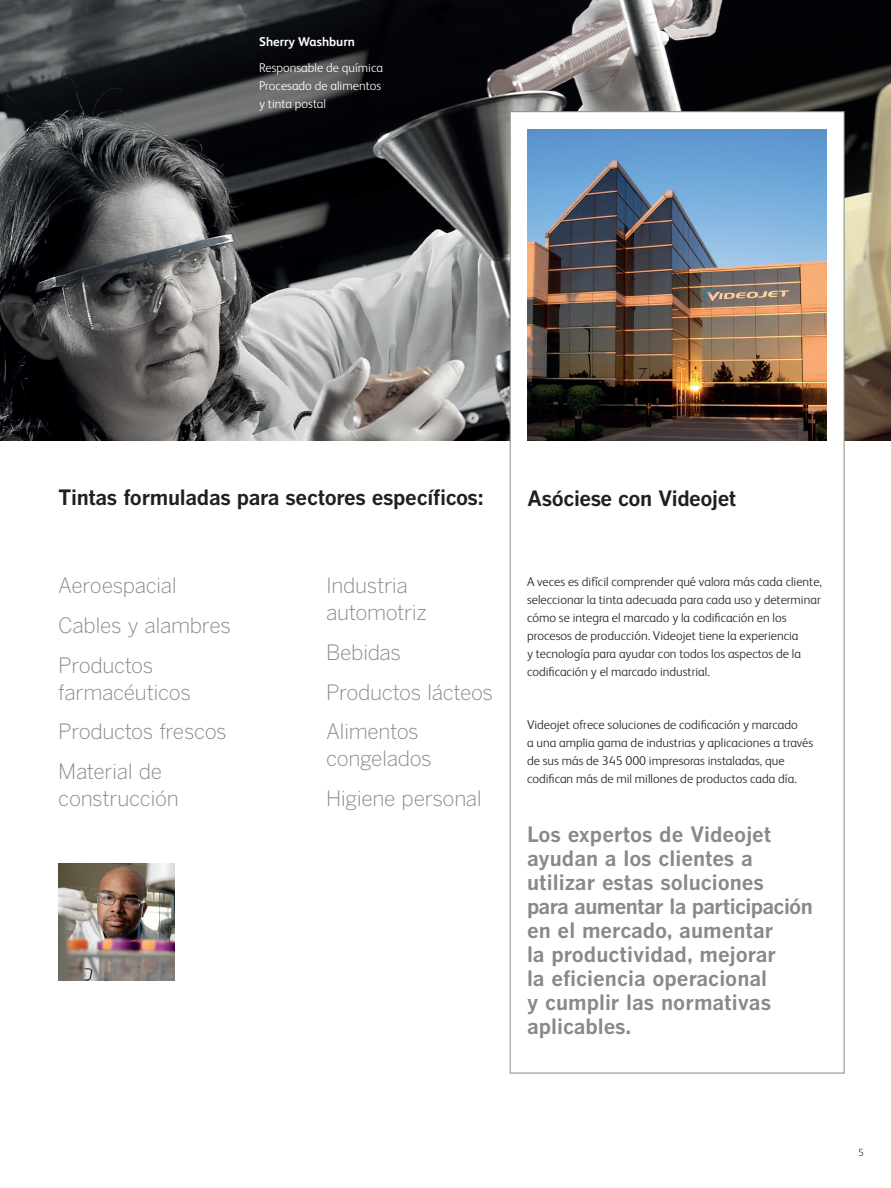
<style>
.page{position:relative;width:891px;height:1188px;background:#fff}
.page>*{position:absolute;margin:0;border:0;box-sizing:border-box;transform-origin:0 0}
.Sub_Call-out_14pt_co{font:21px/24px "Benton Got Bol";color:#878b86}
.Call-out_Lt_-_color{font:21px/27px "Benton Got Lt";letter-spacing:-.02em;color:#878b86}
.Sub_Call-out_14pt_bl{font:21px "Benton Got Bol";letter-spacing:-.02em;color:#231f20}
.Body_8_5_12{font:300 12.75px/18px "FS Albert";color:#231f20}
.Body_8_5_12-2{font:300 12.75px/18px "FS Albert";color:#fff}
.Body_8_5_12_bold{font:700 12.75px "FS Albert";color:#fff}
.t1{font:300 10.5px "FS Albert";color:#3e3e3f}
</style>
<div class="page">
<img style="left:0;top:0;width:891px;height:441px">
<div style="left:510px;top:111px;width:335px;height:963px;background:#fff;border:1px solid #878b86"></div>
<img style="left:527px;top:130px;width:299px;height:311px">
<img style="left:58px;top:864px;width:117px;height:116px">
<p class="Body_8_5_12_bold" style="left:259px;top:34px;width:97px">Sherry Washburn</p>
<p class="Body_8_5_12-2" style="left:259px;top:59px;width:125px">Responsable de química<br>Procesado de alimentos y tinta postal</p>
<p class="Sub_Call-out_14pt_bl" style="left:58px;top:485px;width:427px">Tintas formuladas para sectores específicos:</p>
<p class="Sub_Call-out_14pt_bl" style="left:527px;top:485px;width:211px">Asóciese con Videojet</p>
<p class="Call-out_Lt_-_color" style="left:58px;top:572px;width:120px">Aeroespacial</p>
<p class="Call-out_Lt_-_color" style="left:58px;top:612px;width:174px">Cables y alambres</p>
<p class="Call-out_Lt_-_color" style="left:58px;top:651px;width:134px">Productos farmacéuticos</p>
<p class="Call-out_Lt_-_color" style="left:58px;top:718px;width:170px">Productos frescos</p>
<p class="Call-out_Lt_-_color" style="left:58px;top:758px;width:122px">Material de construcción</p>
<p class="Call-out_Lt_-_color" style="left:326px;top:572px;width:102px">Industria automotriz</p>
<p class="Call-out_Lt_-_color" style="left:326px;top:639px;width:76px">Bebidas</p>
<p class="Call-out_Lt_-_color" style="left:326px;top:678px;width:168px">Productos lácteos</p>
<p class="Call-out_Lt_-_color" style="left:326px;top:718px;width:107px">Alimentos congelados</p>
<p class="Call-out_Lt_-_color" style="left:326px;top:785px;width:157px">Higiene personal</p>
<p class="Body_8_5_12" style="left:527px;top:572px;width:296px">A veces es difícil comprender qué valora más cada cliente, seleccionar la tinta adecuada para cada uso y determinar cómo se integra el marcado y la codificación en los procesos de producción. Videojet tiene la experiencia<br>y tecnología para ayudar con todos los aspectos de la codificación y el marcado industrial.</p>
<p class="Body_8_5_12" style="left:527px;top:715px;width:288px">Videojet ofrece soluciones de codificación y marcado<br>a una amplia gama de industrias y aplicaciones a través de sus más de 345 000 impresoras instaladas, que codifican más de mil millones de productos cada día.</p>
<p class="Sub_Call-out_14pt_co" style="left:527px;top:821px;width:287px">Los expertos de Videojet ayudan a los clientes a utilizar estas soluciones<br>para aumentar la participación en el mercado, aumentar<br>la productividad, mejorar<br>la eficiencia operacional<br>y cumplir las normativas aplicables.</p>
<p class="t1" style="left:858px;top:1147px;width:7px">5</p>
</div>
